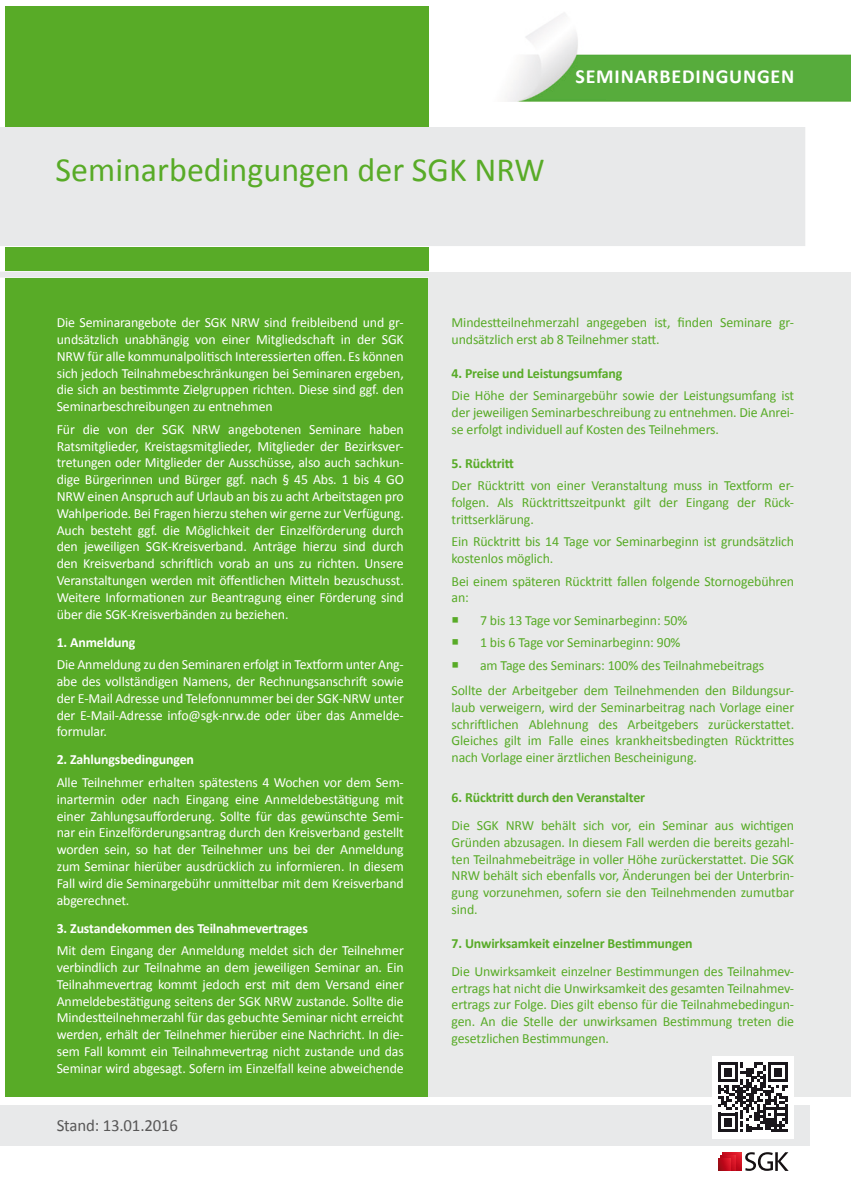
<style>
.page{position:relative;width:851px;height:1202px;background:#fff}
.page>*{position:absolute;margin:0;border:0;box-sizing:border-box;transform-origin:0 0}
.t1{font:34px "Calibri";color:#58ab27}
.t2{font:700 20px "Calibri";letter-spacing:.04em;color:#fff}
.t3{font:17px "Calibri";letter-spacing:-.01em;color:#585757}
.t4{font:14px/16.8px "Calibri";letter-spacing:-.01em;color:#fff;text-align:justify}
.t5{font:14px/16.8px "Calibri";letter-spacing:-.01em;color:#58ab27;text-align:justify}
.t6{font:700 14px "Calibri";letter-spacing:-.01em;color:#58ab27}
.t7{font:700 14px "Calibri";letter-spacing:-.01em;color:#fff}
</style>
<div class="page">
<img style="left:507px;top:13px;width:343px;height:89px">
<div style="left:6px;top:6px;width:423px;height:1090px;background:#58ab27"></div>
<div style="left:429px;top:272px;width:421px;height:824px;background:#e9eaea"></div>
<div style="left:0;top:127px;width:805px;height:119px;background:#e8e9ea"></div>
<div style="left:0;top:1105px;width:809px;height:41px;background:#e8e9ea"></div>
<svg style="left:0;top:272px;width:429px;height:6px"></svg>
<svg style="left:722px;top:1152px;width:19px;height:19px"></svg>
<svg style="left:720px;top:1155px;width:15px;height:16px"></svg>
<svg style="left:718px;top:1158px;width:12px;height:13px"></svg>
<svg style="left:745px;top:1152px;width:43px;height:19px"></svg>
<div style="left:712px;top:1056px;width:82px;height:83px;background:#fff"></div>
<svg style="left:718px;top:1063px;width:69px;height:69px"></svg>
<h1 class="t1" style="left:56px;top:149px;width:490px">Seminarbedingungen der SGK NRW</h1>
<h2 class="t2" style="left:575px;top:64px;width:220px">SEMINARBEDINGUNGEN</h2>
<p class="t4" style="left:57px;top:314px;width:348px">Die Seminarangebote der SGK NRW sind freibleibend und gr&shy;undsätzlich unabhängig von einer Mitgliedschaft in der SGK NRW für alle kommunalpolitisch Interessierten offen. Es können sich jedoch Teilnahmebeschränkungen bei Seminaren ergeben, die sich an bestimmte Zielgruppen richten. Diese sind ggf. den Seminarbeschreibungen zu entnehmen</p>
<p class="t4" style="left:57px;top:421px;width:348px">Für die von der SGK NRW angebotenen Seminare haben Ratsmitglieder, Kreistagsmitglieder, Mitglieder der Bezirksver&shy;tretungen oder Mitglieder der Ausschüsse, also auch sachkun&shy;dige Bürgerinnen und Bürger ggf. nach § 45 Abs. 1 bis 4 GO NRW einen Anspruch auf Urlaub an bis zu acht Arbeitstagen pro Wahlperiode. Bei Fragen hierzu stehen wir gerne zur Verfügung.<br>Auch besteht ggf. die Möglichkeit der Einzelförderung durch den jeweiligen SGK-Kreisverband. Anträge hierzu sind durch den Kreisverband schriftlich vorab an uns zu richten. Unsere Veranstaltungen werden mit öffentlichen Mitteln bezuschusst.<br>Weitere Informationen zur Beantragung einer Förderung sind über die SGK-Kreisverbänden zu beziehen.</p>
<p class="t7" style="left:57px;top:633px;width:80px">1. Anmeldung</p>
<p class="t4" style="left:57px;top:656px;width:348px">Die Anmeldung zu den Seminaren erfolgt in Textform unter Ang&shy;abe des vollständigen Namens, der Rechnungsanschrift sowie der E-Mail Adresse und Telefonnummer bei der SGK-NRW unter der E-Mail-Adresse info@sgk-nrw.de oder über das Anmelde&shy;formular.</p>
<p class="t7" style="left:57px;top:751px;width:139px">2. Zahlungsbedingungen</p>
<p class="t4" style="left:57px;top:774px;width:348px">Alle Teilnehmer erhalten spätestens 4 Wochen vor dem Sem&shy;inartermin oder nach Eingang eine Anmeldebestätigung mit einer Zahlungsaufforderung. Sollte für das gewünschte Semi&shy;nar ein Einzelförderungsantrag durch den Kreisverband gestellt worden sein, so hat der Teilnehmer uns bei der Anmeldung zum Seminar hierüber ausdrücklich zu informieren. In diesem Fall wird die Seminargebühr unmittelbar mit dem Kreisverband abgerechnet.</p>
<p class="t7" style="left:57px;top:919px;width:253px">3. Zustandekommen des Teilnahmevertrages</p>
<p class="t4" style="left:57px;top:942px;width:348px">Mit dem Eingang der Anmeldung meldet sich der Teilnehmer verbindlich zur Teilnahme an dem jeweiligen Seminar an. Ein Teilnahmevertrag kommt jedoch erst mit dem Versand einer Anmeldebestätigung seitens der SGK NRW zustande. Sollte die Mindestteilnehmerzahl für das gebuchte Seminar nicht erreicht werden, erhält der Teilnehmer hierüber eine Nachricht. In die&shy;sem Fall kommt ein Teilnahmevertrag nicht zustande und das Seminar wird abgesagt. Sofern im Einzelfall keine abweichende</p>
<p class="t3" style="left:57px;top:1115px;width:123px">Stand: 13.01.2016</p>
<p class="t5" style="left:451px;top:314px;width:344px">Mindestteilnehmerzahl angegeben ist, finden Seminare gr&shy;undsätzlich erst ab 8 Teilnehmer statt.</p>
<p class="t6" style="left:451px;top:364px;width:172px">4. Preise und Leistungsumfang</p>
<p class="t5" style="left:451px;top:387px;width:344px">Die Höhe der Seminargebühr sowie der Leistungsumfang ist der jeweiligen Seminarbeschreibung zu entnehmen. Die Anrei&shy;se erfolgt individuell auf Kosten des Teilnehmers.</p>
<p class="t6" style="left:451px;top:454px;width:64px">5. Rücktritt</p>
<p class="t5" style="left:451px;top:477px;width:344px">Der Rücktritt von einer Veranstaltung muss in Textform er&shy;folgen. Als Rücktrittszeitpunkt gilt der Eingang der Rück&shy;trittserklärung.</p>
<p class="t5" style="left:451px;top:533px;width:344px">Ein Rücktritt bis 14 Tage vor Seminarbeginn ist grundsätzlich kostenlos möglich.</p>
<p class="t5" style="left:451px;top:573px;width:344px">Bei einem späteren Rücktritt fallen folgende Stornogebühren an:</p>
<p class="t5" style="left:451px;top:612px;width:237px">○ 7 bis 13 Tage vor Seminarbeginn: 50%</p>
<p class="t5" style="left:451px;top:634px;width:230px">○ 1 bis 6 Tage vor Seminarbeginn: 90%</p>
<p class="t5" style="left:451px;top:653px;width:344px;line-height:25.2px">○ am Tage des Seminars: 100% des Teilnahmebeitrags<br>Sollte der Arbeitgeber dem Teilnehmenden den Bildungsur-</p>
<p class="t5" style="left:451px;top:699px;width:344px">laub verweigern, wird der Seminarbeitrag nach Vorlage einer schriftlichen Ablehnung des Arbeitgebers zurückerstattet.<br>Gleiches gilt im Falle eines krankheitsbedingten Rücktrittes nach Vorlage einer ärztlichen Bescheinigung.</p>
<p class="t6" style="left:451px;top:788px;width:195px">6. Rücktritt durch den Veranstalter</p>
<p class="t5" style="left:451px;top:817px;width:344px">Die SGK NRW behält sich vor, ein Seminar aus wichtigen Gründen abzusagen. In diesem Fall werden die bereits gezahl&shy;ten Teilnahmebeiträge in voller Höhe zurückerstattet. Die SGK NRW behält sich ebenfalls vor, Änderungen bei der Unterbrin&shy;gung vorzunehmen, sofern sie den Teilnehmenden zumutbar sind.</p>
<p class="t6" style="left:451px;top:934px;width:242px">7. Unwirksamkeit einzelner Bestimmungen</p>
<p class="t5" style="left:451px;top:963px;width:344px">Die Unwirksamkeit einzelner Bestimmungen des Teilnahmev&shy;ertrags hat nicht die Unwirksamkeit des gesamten Teilnahmev&shy;ertrags zur Folge. Dies gilt ebenso für die Teilnahmebedingun&shy;gen. An die Stelle der unwirksamen Bestimmung treten die gesetzlichen Bestimmungen.</p>
</div>
